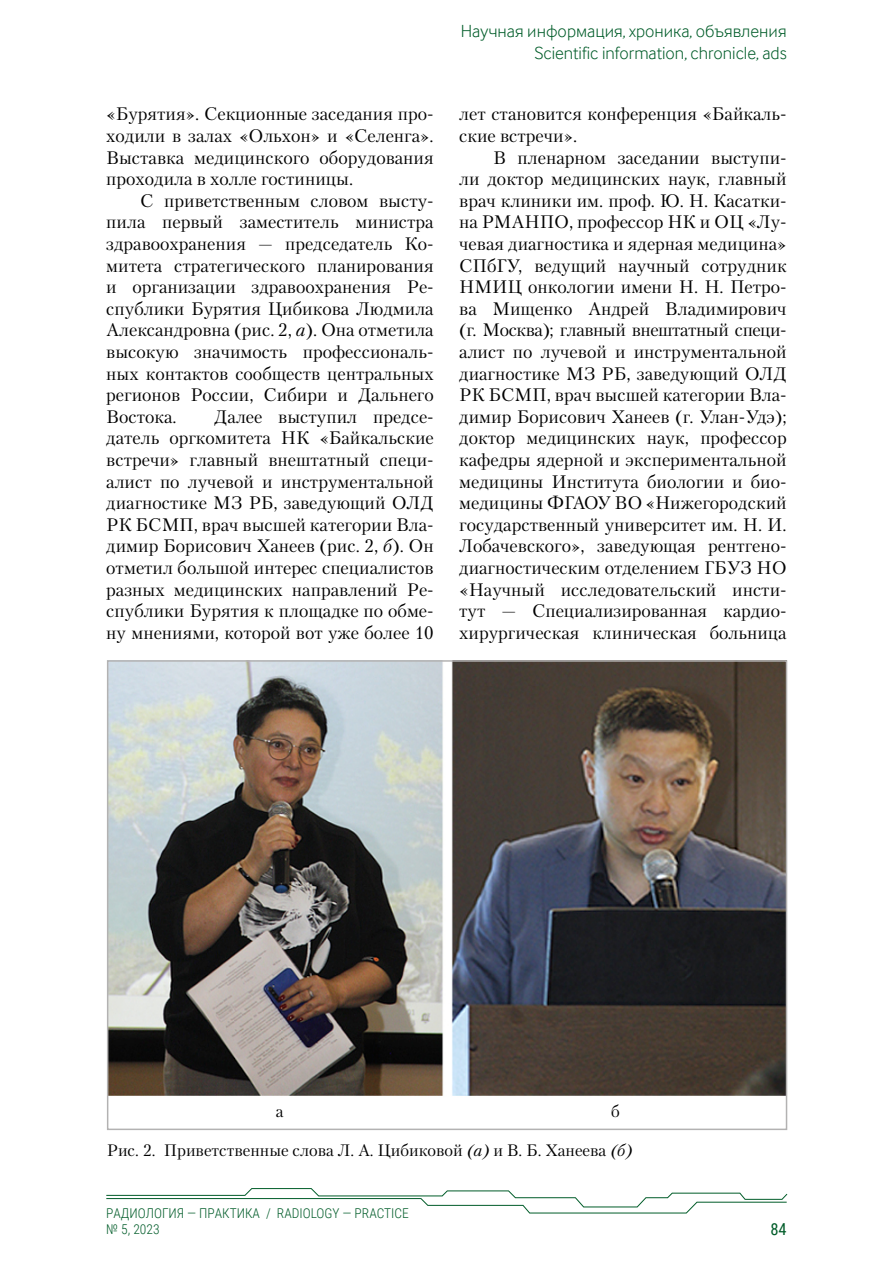
<style>
.page{position:relative;width:893px;height:1263px;background:#fff}
.page>*{position:absolute;margin:0;border:0;box-sizing:border-box;transform-origin:0 0}
.t1{font:18px/21.6px "Petersburg";color:#000;text-align:justify}
.t2{font:300 18px/21.6px "Inter Face";color:#005c29;text-align:right}
.t3{font:16.5px "Petersburg";color:#000}
.t4{font:16.5px "Roboto Condensed";color:#005c29}
.t5{font:300 13.5px/16.2px "Roboto Condensed";color:#005c29}
.s1{font-style:italic}
</style>
<div class="page">
<svg style="left:106px;top:1188px;width:682px;height:26px"></svg>
<img style="left:110px;top:663px;width:674px;height:433px">
<div style="left:107px;top:660px;width:680px;height:470px;border:2px solid #b3b2b2"></div>
<p class="t1" style="left:106px;top:103px;width:329px">«Бурятия». Секционные заседания про&shy;ходили в залах «Ольхон» и «Селенга».<br>Выставка медицинского оборудования проходила в холле гостиницы.</p>
<p class="t1" style="left:106px;top:189px;width:329px;text-indent:34px">С приветственным словом высту&shy;пила первый заместитель министра здравоохранения — председатель Ко&shy;митета стратегического планирования и организации здравоохранения Ре&shy;спублики Бурятия Цибикова Людмила Александровна (рис. 2, <span class="s1">а</span>). Она отметила высокую значимость профессиональ&shy;ных контактов сообществ центральных регионов России, Сибири и Дальнего Востока.</p>
<p class="t1" style="left:106px;top:405px;width:329px;text-indent:108px">Далее выступил предсе&shy;датель оргкомитета НК «Байкальские встречи» главный внештатный специ&shy;алист по лучевой и инструментальной диагностике МЗ РБ, заведующий ОЛД РК БСМП, врач высшей категории Вла&shy;димир Борисович Ханеев (рис. 2, <span class="s1">б</span>). Он отметил большой интерес специалистов разных медицинских направлений Ре&shy;спублики Бурятия к площадке по обме&shy;ну мнениями, которой вот уже более 10</p>
<p class="t2" style="left:461px;top:20px;width:327px">Научная информация, хроника, объявления<br>Sсientific information, chronicle, ads</p>
<p class="t1" style="left:459px;top:103px;width:329px">лет становится конференция «Байкаль&shy;ские встречи».</p>
<p class="t1" style="left:459px;top:146px;width:329px;text-indent:34px">В пленарном заседании выступи&shy;ли доктор медицинских наук, главный врач клиники им. проф. Ю. Н. Касатки&shy;на РМАНПО, профессор НК и ОЦ «Лу&shy;чевая диагностика и ядерная медицина» СПбГУ, ведущий научный сотрудник НМИЦ онкологии имени Н. Н. Петро&shy;ва Мищенко Андрей Владимирович (г. Москва); главный внештатный специ&shy;алист по лучевой и инструментальной диагностике МЗ РБ, заведующий ОЛД РК БСМП, врач высшей категории Вла&shy;димир Борисович Ханеев (г. Улан-Удэ); доктор медицинских наук, профессор кафедры ядерной и экспериментальной медицины Института биологии и био&shy;медицины ФГАОУ ВО «Нижегородский государственный университет им. Н. И.<br>Лобачевского», заведующая рентгено&shy;диагностическим отделением ГБУЗ НО «Научный исследовательский инсти&shy;тут — Специализированная кардио&shy;хирургическая клиническая больница</p>
<p class="t3" style="left:276px;top:1100px;width:9px">а</p>
<p class="t3" style="left:611px;top:1100px;width:10px">б</p>
<p class="t3" style="left:107px;top:1139px;width:527px">Рис. 2. Приветственные слова Л. А. Цибиковой <span class="s1">(а)</span> и В. Б. Ханеева <span class="s1">(б)</span></p>
<p class="t5" style="left:106px;top:1205px;width:304px">РАДИОЛОГИЯ — ПРАКТИКА / RADIOLOGY — PRACTICE № 5, 2023</p>
<p class="t4" style="left:770px;top:1218px;width:18px">84</p>
</div>
